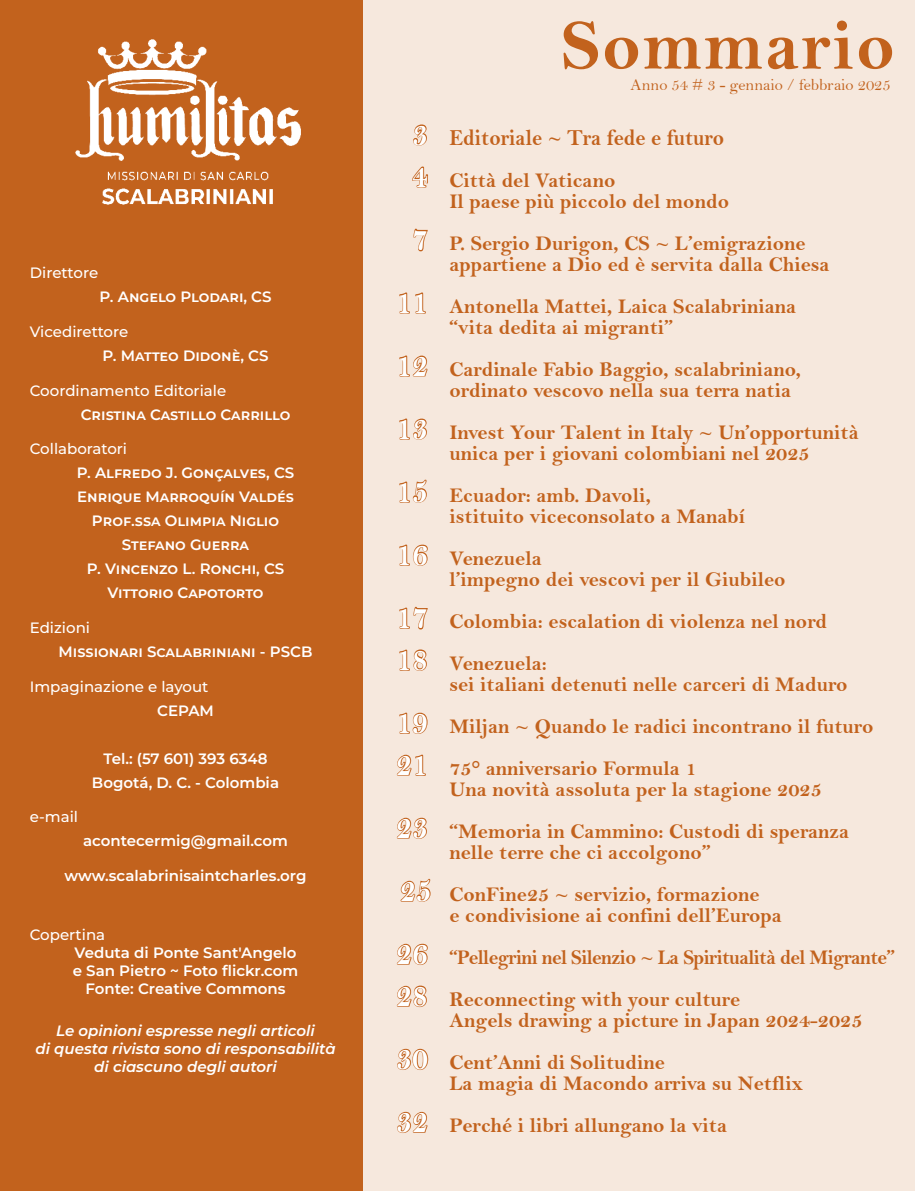
<style>
.page{position:relative;width:915px;height:1191px;background:#fff}
.page>*{position:absolute;margin:0;border:0;box-sizing:border-box;transform-origin:0 0}
.t1{font:72px "Bell MT Bold";letter-spacing:.025em;color:#c2621d}
.Texto_Sommario{font:23.1px "Bell MT Bold";color:#c2621d;scale:.91 1}
.Texto_Sommario-2{font:21px/21px "Bell MT Bold";color:#c2621d}
.Texto_Sommario-3{font:21px "Bell MT Bold";letter-spacing:-.03em;color:#c2621d;scale:.95 1}
.t2{font:16.5px "Bell";color:#c2621d}
.t3{font:600 15px "Montserrat";color:#fff}
.t4{font:500 15px "Montserrat";color:#fff}
.t5{font:italic 600 15px "Montserrat";color:#fff}
.t6{font:600 15px "Montserrat";letter-spacing:.025em;color:#fff}
.s1{font-size:36px}
</style>
<div class="page">
<div style="left:0;top:0;width:914px;height:1191px;background:#f6e8dd"></div>
<div style="left:0;top:0;width:362px;height:1191px;background:#c2621d"></div>
<img style="left:75px;top:39px;width:226px;height:166px">
<p class="t4" style="left:30px;top:262px;width:70px">Direttore</p>
<p class="t3" style="left:99px;top:286px;width:174px">P. Angelo Plodari, CS</p>
<p class="t4" style="left:30px;top:321px;width:100px">Vicedirettore</p>
<p class="t3" style="left:102px;top:345px;width:167px">P. Matteo Didonè, CS</p>
<p class="t4" style="left:30px;top:380px;width:198px">Coordinamento Editoriale</p>
<p class="t6" style="left:81px;top:403px;width:211px">Cristina Castillo Carrillo</p>
<p class="t4" style="left:30px;top:438px;width:99px">Collaboratori</p>
<p class="t3" style="left:77px;top:462px;width:219px">P. Alfredo J. Gonçalves, CS</p>
<p class="t3" style="left:77px;top:486px;width:218px">Enrique Marroquín Valdés</p>
<p class="t3" style="left:92px;top:510px;width:188px">Prof.ssa Olimpia Niglio</p>
<p class="t3" style="left:122px;top:534px;width:128px">Stefano Guerra</p>
<p class="t3" style="left:87px;top:558px;width:199px">P. Vincenzo L. Ronchi, CS</p>
<p class="t3" style="left:107px;top:582px;width:157px">Vittorio Capotorto</p>
<p class="t4" style="left:30px;top:617px;width:62px">Edizioni</p>
<p class="t3" style="left:59px;top:641px;width:255px">Missionari Scalabriniani - PSCB</p>
<p class="t4" style="left:30px;top:675px;width:180px">Impaginazione e layout</p>
<p class="t3" style="left:157px;top:699px;width:58px">CEPAM</p>
<p class="t3" style="left:103px;top:747px;width:166px">Tel.: (57 601) 393 6348</p>
<p class="t3" style="left:92px;top:771px;width:188px">Bogotá, D. C. - Colombia</p>
<p class="t4" style="left:30px;top:806px;width:50px">e-mail</p>
<p class="t3" style="left:83px;top:830px;width:206px">acontecermig@gmail.com</p>
<p class="t3" style="left:65px;top:865px;width:243px">www.scalabrinisaintcharles.org</p>
<p class="t4" style="left:30px;top:923px;width:77px">Copertina</p>
<p class="t3" style="left:75px;top:941px;width:223px">Veduta di Ponte Sant'Angelo</p>
<p class="t3" style="left:73px;top:959px;width:227px">e San Pietro ~ Foto flickr.com</p>
<p class="t3" style="left:85px;top:977px;width:201px">Fonte: Creative Commons</p>
<p class="t5" style="left:56px;top:1019px;width:260px">Le opinioni espresse negli articoli</p>
<p class="t5" style="left:35px;top:1037px;width:301px">di questa rivista sono di responsabilità</p>
<p class="t5" style="left:94px;top:1055px;width:184px">di ciascuno degli autori</p>
<p class="t1" style="left:561px;top:3px;width:335px">Sommario</p>
<p class="t2" style="left:630px;top:75px;width:262px">Anno 54 # 3 - gennaio / febbraio 2025</p>
<p class="Texto_Sommario" style="left:412px;top:123px;width:344px"><span class="s1">3</span> Editoriale ~ Tra fede e futuro</p>
<p class="Texto_Sommario-2" style="left:412px;top:169px;width:205px"><span class="s1">4</span> Città del Vaticano</p>
<p class="Texto_Sommario-2" style="left:449px;top:190px;width:281px">Il paese più piccolo del mondo</p>
<p class="Texto_Sommario-2" style="left:412px;top:232px;width:394px"><span class="s1">7</span> P. Sergio Durigon, CS ~ L’emigrazione</p>
<p class="Texto_Sommario-2" style="left:449px;top:253px;width:381px">appartiene a Dio ed è servita dalla Chiesa</p>
<p class="Texto_Sommario-2" style="left:396px;top:295px;width:401px"><span class="s1">11</span> Antonella Mattei, Laica Scalabriniana</p>
<p class="Texto_Sommario-2" style="left:449px;top:316px;width:225px">“vita dedita ai migranti”</p>
<p class="Texto_Sommario-2" style="left:396px;top:358px;width:406px"><span class="s1">12</span> Cardinale Fabio Baggio, scalabriniano,</p>
<p class="Texto_Sommario-2" style="left:449px;top:379px;width:343px">ordinato vescovo nella sua terra natia</p>
<p class="Texto_Sommario-2" style="left:396px;top:421px;width:464px;text-align:center"><span class="s1">13</span> Invest Your Talent in Italy ~ Un’opportunità unica per i giovani colombiani nel 2025</p>
<p class="Texto_Sommario-2" style="left:449px;top:484px;width:297px;text-indent:-53px"><span class="s1">15</span> Ecuador: amb. Davoli,<br>istituito viceconsolato a Manabí</p>
<p class="Texto_Sommario-2" style="left:396px;top:547px;width:147px"><span class="s1">16</span> Venezuela</p>
<p class="Texto_Sommario-2" style="left:449px;top:568px;width:337px">l’impegno dei vescovi per il Giubileo</p>
<p class="Texto_Sommario-2" style="left:396px;top:610px;width:432px"><span class="s1">17</span> Colombia: escalation di violenza nel nord</p>
<p class="Texto_Sommario-2" style="left:396px;top:652px;width:152px"><span class="s1">18</span> Venezuela:</p>
<p class="Texto_Sommario-2" style="left:449px;top:673px;width:399px">sei italiani detenuti nelle carceri di Maduro</p>
<p class="Texto_Sommario-2" style="left:396px;top:715px;width:478px"><span class="s1">19</span> Miljan ~ Quando le radici incontrano il futuro</p>
<p class="Texto_Sommario-2" style="left:396px;top:757px;width:302px"><span class="s1">21</span> 75° anniversario Formula 1</p>
<p class="Texto_Sommario-2" style="left:449px;top:778px;width:374px">Una novità assoluta per la stagione 2025</p>
<p class="Texto_Sommario-2" style="left:449px;top:820px;width:401px;text-indent:-53px"><span class="s1">23</span> “Memoria in Cammino: Custodi di speranza nelle terre che ci accolgono”</p>
<p class="Texto_Sommario-2" style="left:449px;top:883px;width:334px;text-indent:-49px"><span class="s1">25</span> ConFine25 ~ servizio, formazione<br>e condivisione ai confini dell’Europa</p>
<p class="Texto_Sommario-3" style="left:396px;top:944px;width:526px"><span class="s1">26</span> “Pellegrini nel Silenzio ~ La Spiritualità del Migrante”</p>
<p class="Texto_Sommario-2" style="left:396px;top:988px;width:345px"><span class="s1">28</span> Reconnecting with your culture</p>
<p class="Texto_Sommario-2" style="left:449px;top:1009px;width:414px">Angels drawing a picture in Japan 2024-2025</p>
<p class="Texto_Sommario-2" style="left:396px;top:1051px;width:270px"><span class="s1">30</span> Cent’Anni di Solitudine</p>
<p class="Texto_Sommario-2" style="left:449px;top:1072px;width:355px">La magia di Macondo arriva su Netflix</p>
<p class="Texto_Sommario-2" style="left:396px;top:1114px;width:332px"><span class="s1">32</span> Perché i libri allungano la vita</p>
</div>
